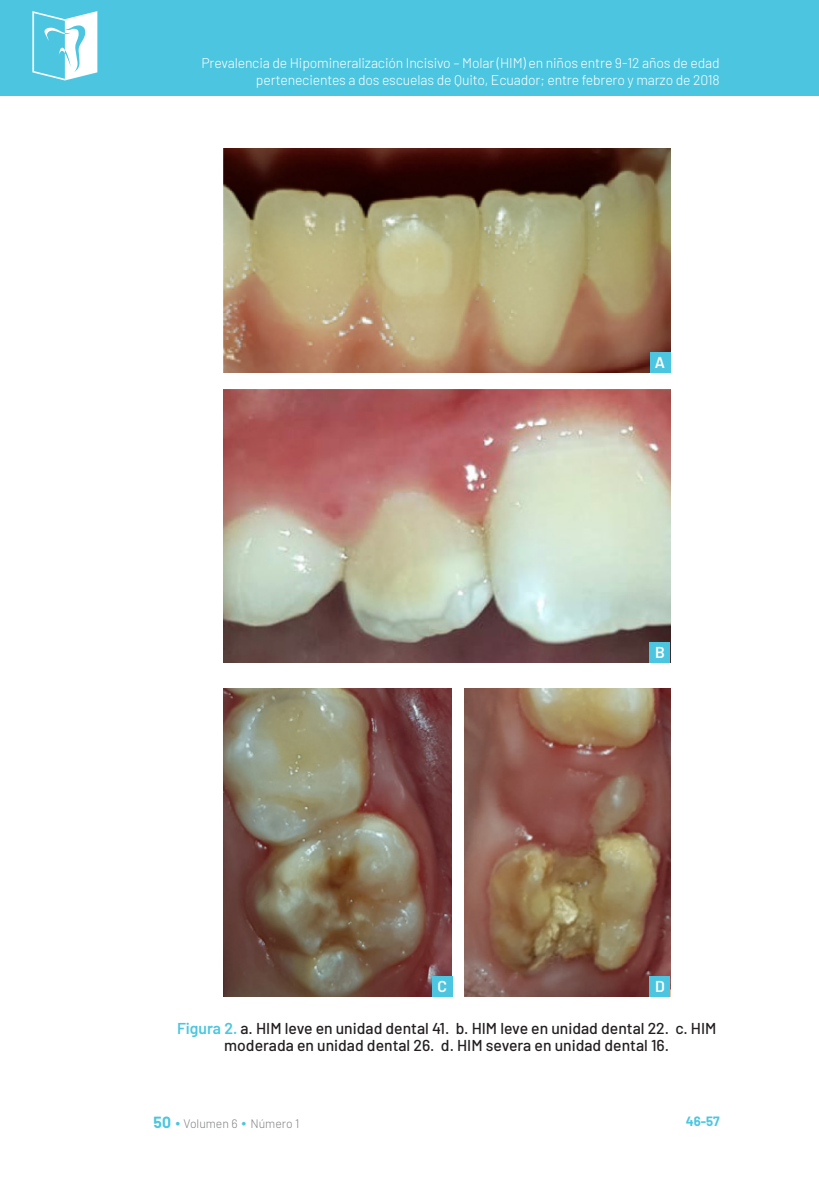
<style>
.page{position:relative;width:819px;height:1191px;background:#fff}
.page>*{position:absolute;margin:0;border:0;box-sizing:border-box;transform-origin:0 0}
.pie{font:500 15.75px/17.5px "Barlow";color:#231f20;text-align:center}
.t1{font:600 15.75px "Barlow";color:#fff}
.t2{font:300 14px/16.8px "Barlow";letter-spacing:-.01em;color:#fff;text-align:right}
.t3{font:700 13.12px "Barlow";color:#4cc6e0}
.t4{font:300 12.25px "Barlow";color:#808285}
.s1{font-weight:600;color:#4cc6e0}
.s2{font-weight:700;font-size:15.75px;color:#4cc6e0}
.s3{font-weight:400;font-size:15.75px;color:#4cc6e0}
</style>
<div class="page">
<div style="left:0;top:0;width:819px;height:96px;background:#4cc6e0"></div>
<svg style="left:32px;top:11px;width:65px;height:69px"></svg>
<img style="left:223px;top:149px;width:447px;height:223px">
<img style="left:223px;top:389px;width:447px;height:273px">
<img style="left:223px;top:688px;width:447px;height:308px">
<div style="left:649px;top:352px;width:21px;height:20px;background:#4cc6e0"></div>
<div style="left:649px;top:642px;width:21px;height:20px;background:#4cc6e0"></div>
<div style="left:452px;top:685px;width:11px;height:318px;background:#fff"></div>
<div style="left:432px;top:976px;width:20px;height:20px;background:#4cc6e0"></div>
<div style="left:649px;top:976px;width:21px;height:20px;background:#4cc6e0"></div>
<p class="t2" style="left:201px;top:53px;width:520px">Prevalencia de Hipomineralización Incisivo – Molar (HIM) en niños entre 9-12 años de edad pertenecientes a dos escuelas de Quito, Ecuador; entre febrero y marzo de 2018</p>
<p class="t1" style="left:655px;top:351px;width:12px">A</p>
<p class="t1" style="left:655px;top:640px;width:11px">B</p>
<p class="t1" style="left:437px;top:974px;width:11px">C</p>
<p class="t1" style="left:655px;top:974px;width:11px">D</p>
<p class="pie" style="left:177px;top:1018px;width:540px"><span class="s1">Figura 2.</span> a. HIM leve en unidad dental 41. b. HIM leve en unidad dental 22. c. HIM moderada en unidad dental 26. d. HIM severa en unidad dental 16.</p>
<p class="t4" style="left:154px;top:1115px;width:147px"><span class="s2">50</span> <span class="s3">•</span> Volumen 6 <span class="s3">•</span> Número 1</p>
<p class="t3" style="left:685px;top:1111px;width:35px">46-57</p>
</div>
